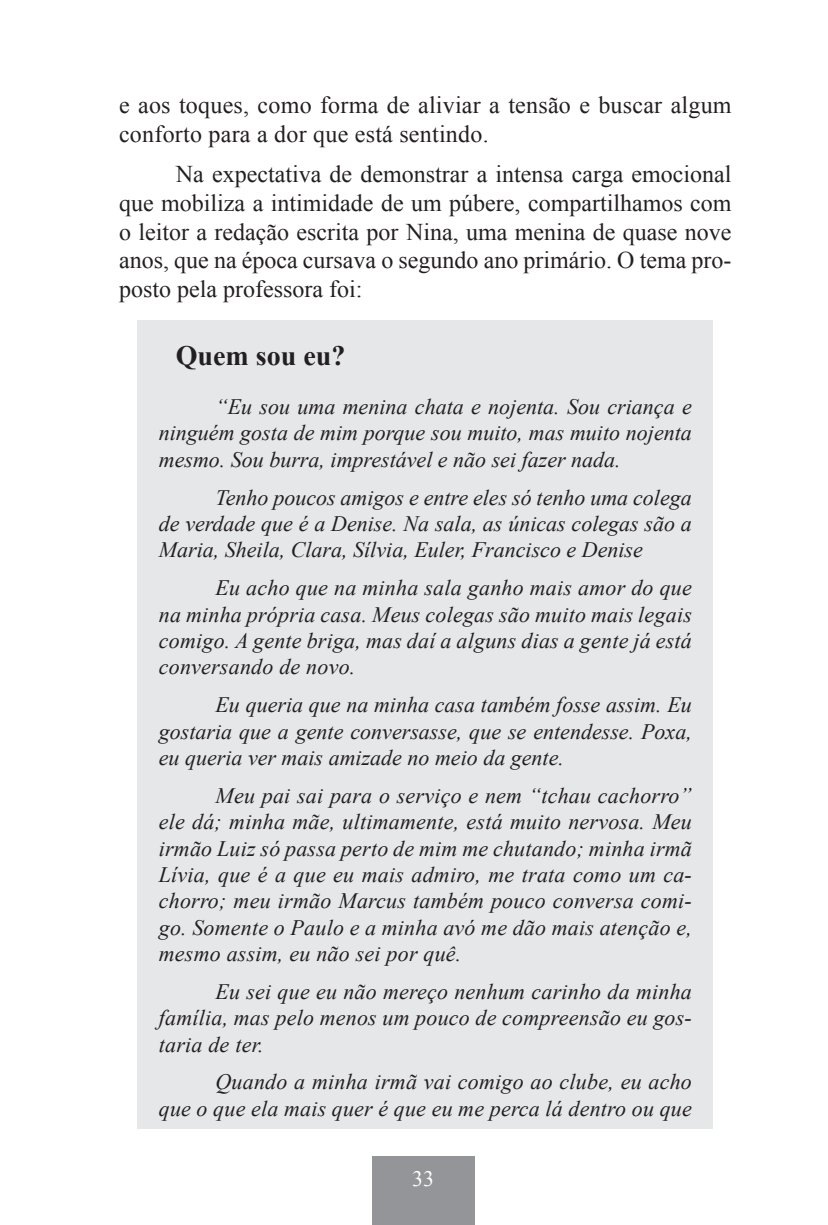
<style>
.page{position:relative;width:828px;height:1225px;background:#fff}
.page>*{position:absolute;margin:0;border:0;box-sizing:border-box;transform-origin:0 0}
.PTS_St_-_Tematica{font:700 28px "Times New Roman";color:#231f20}
.PTS_St_-_Corpo{font:24px/28.8px "Times New Roman";letter-spacing:.01em;color:#231f20}
.Quadro_Destaque{font:italic 22px/26.4px "Times New Roman";letter-spacing:.01em;color:#231f20;text-align:justify}
.t1{font:22px "Times New Roman";color:#fff}
</style>
<div class="page">
<div style="left:138px;top:320px;width:575px;height:808px;background:#e6e7e9"></div>
<div style="left:372px;top:1157px;width:102px;height:68px;background:#939598"></div>
<p class="PTS_St_-_Corpo" style="left:119px;top:90px;width:614px">e aos toques, como forma de aliviar a tensão e buscar algum conforto para a dor que está sentindo.</p>
<p class="PTS_St_-_Corpo" style="left:119px;top:159px;width:614px;text-align:justify;text-indent:57px">Na expectativa de demonstrar a intensa carga emocional que mobiliza a intimidade de um púbere, compartilhamos com o leitor a redação escrita por Nina, uma menina de quase nove anos, que na época cursava o segundo ano primário. O tema pro&shy;posto pela professora foi:</p>
<p class="PTS_St_-_Tematica" style="left:176px;top:336px;width:171px">Quem sou eu?</p>
<p class="Quadro_Destaque" style="left:159px;top:393px;width:534px;text-indent:57px">“Eu sou uma menina chata e nojenta. Sou criança e ninguém gosta de mim porque sou muito, mas muito nojenta mesmo. Sou burra, imprestável e não sei fazer nada.</p>
<p class="Quadro_Destaque" style="left:159px;top:483px;width:534px;text-indent:57px">Tenho poucos amigos e entre eles só tenho uma colega de verdade que é a Denise. Na sala, as únicas colegas são a Maria, Sheila, Clara, Sílvia, Euler, Francisco e Denise</p>
<p class="Quadro_Destaque" style="left:159px;top:574px;width:535px;text-indent:57px">Eu acho que na minha sala ganho mais amor do que na minha própria casa. Meus colegas são muito mais legais comigo. A gente briga, mas daí a alguns dias a gente já está conversando de novo.</p>
<p class="Quadro_Destaque" style="left:159px;top:691px;width:534px;text-indent:57px">Eu queria que na minha casa também fosse assim. Eu gostaria que a gente conversasse, que se entendesse. Poxa, eu queria ver mais amizade no meio da gente.</p>
<p class="Quadro_Destaque" style="left:159px;top:781px;width:534px;text-indent:57px">Meu pai sai para o serviço e nem “tchau cachorro” ele dá; minha mãe, ultimamente, está muito nervosa. Meu irmão Luiz só passa perto de mim me chutando; minha irmã Lívia, que é a que eu mais admiro, me trata como um ca&shy;chorro; meu irmão Marcus também pouco conversa comi&shy;go. Somente o Paulo e a minha avó me dão mais atenção e, mesmo assim, eu não sei por quê.</p>
<p class="Quadro_Destaque" style="left:159px;top:977px;width:534px;text-indent:57px">Eu sei que eu não mereço nenhum carinho da minha família, mas pelo menos um pouco de compreensão eu gos&shy;taria de ter.</p>
<p class="Quadro_Destaque" style="left:159px;top:1068px;width:534px;text-align:right">Quando a minha irmã vai comigo ao clube, eu acho<br>que o que ela mais quer é que eu me perca lá dentro ou que</p>
<p class="t1" style="left:412px;top:1163px;width:23px">33</p>
</div>
